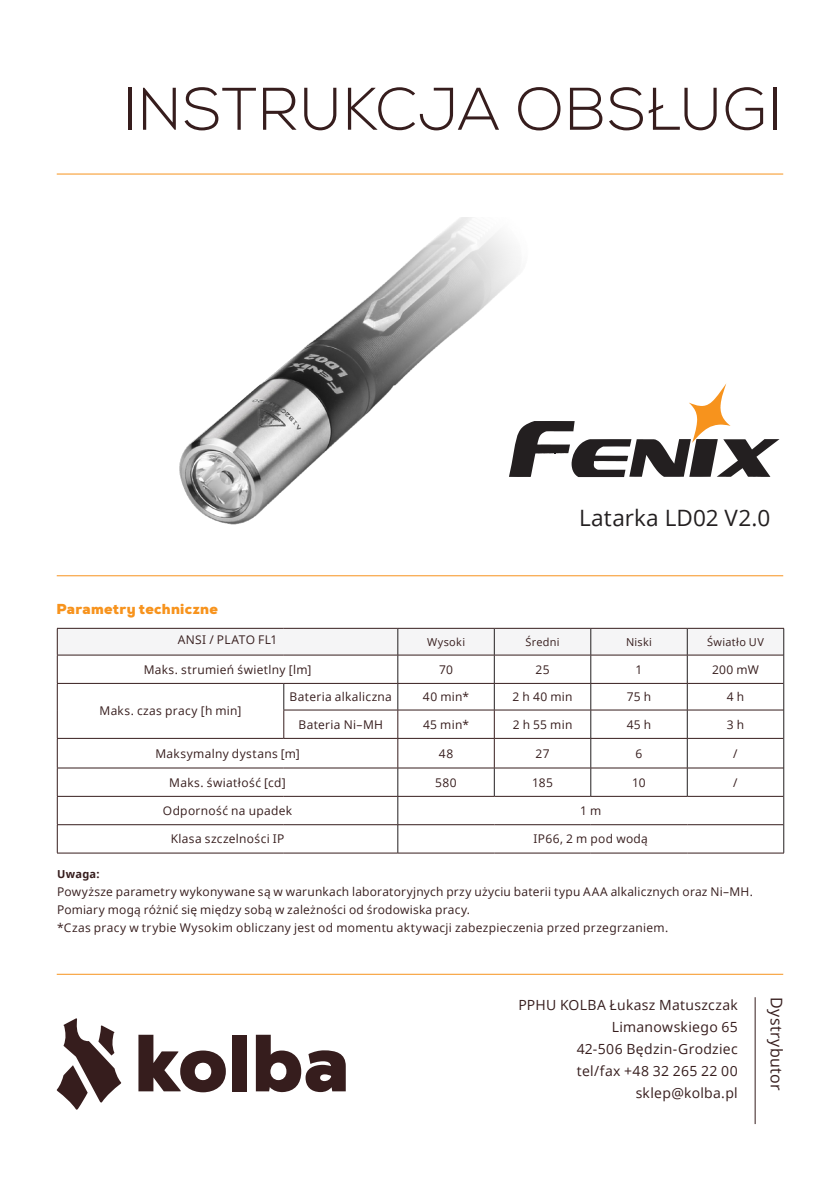
<style>
.page{position:relative;width:840px;height:1191px;background:#fff}
.page>*{position:absolute;margin:0;border:0;box-sizing:border-box;transform-origin:0 0}
.t1{font:300 60px "Nexa";letter-spacing:.005em;color:#361d1d}
.t2{font:22.6px "Open Sans";letter-spacing:.01em;color:#231f20}
.t3{font:16px "Open Sans";letter-spacing:.03em;color:#361d1d}
.t4{font:14px/22px "Open Sans";letter-spacing:.02em;color:#361d1d;text-align:right}
.Nagłówek{font:900 14px "Nexa";letter-spacing:.02em;color:#f7931d}
.tabela{font:12px/18px "Open Sans";letter-spacing:.025em;color:#361d1d}
.tabela-2{font:11px "Open Sans";letter-spacing:.03em;color:#361d1d}
.tekst{font:700 11px "Open Sans";letter-spacing:.03em;color:#361d1d}
</style>
<div class="page">
<svg style="left:138px;top:1034px;width:88px;height:58px"></svg>
<div style="left:232px;top:1034px;width:15px;height:57px;background:#361d1d"></div>
<svg style="left:256px;top:1034px;width:89px;height:58px"></svg>
<svg style="left:56px;top:1018px;width:65px;height:92px"></svg>
<hr style="left:57px;top:173px;width:725px;height:1px;background:#f7931d">
<hr style="left:57px;top:575px;width:725px;height:1px;background:#f7931d">
<hr style="left:57px;top:973px;width:725px;height:1px;background:#f7931d">
<hr style="left:754px;top:997px;width:1px;height:127px;background:#361d1d">
<svg style="left:558px;top:383px;width:221px;height:94px"></svg>
<img style="left:109px;top:218px;width:449px;height:359px">
<svg style="left:57px;top:628px;width:727px;height:225px"></svg>
<hr style="left:57px;top:852px;width:226px;height:1px;background:#361d1d">
<hr style="left:283px;top:852px;width:114px;height:1px;background:#361d1d">
<hr style="left:397px;top:852px;width:97px;height:1px;background:#361d1d">
<hr style="left:494px;top:852px;width:96px;height:1px;background:#361d1d">
<hr style="left:590px;top:852px;width:97px;height:1px;background:#361d1d">
<hr style="left:687px;top:852px;width:96px;height:1px;background:#361d1d">
<h1 class="t1" style="left:122px;top:74px;width:662px">INSTRUKCJA OBSŁUGI</h1>
<p class="Nagłówek" style="left:56px;top:599px;width:163px">Parametry techniczne</p>
<p class="t2" style="left:578px;top:502px;width:193px">Latarka LD02 V2.0</p>
<p class="tabela" style="left:178px;top:630px;width:101px">ANSI / PLATO FL1</p>
<p class="tabela-2" style="left:427px;top:634px;width:40px">Wysoki</p>
<p class="tabela-2" style="left:525px;top:634px;width:36px">Średni</p>
<p class="tabela-2" style="left:625px;top:634px;width:27px">Niski</p>
<p class="tabela-2" style="left:706px;top:634px;width:58px">Światło UV</p>
<p class="tabela" style="left:144px;top:660px;width:169px">Maks. strumień świetlny [lm]</p>
<p class="tabela" style="left:439px;top:660px;width:15px">70</p>
<p class="tabela" style="left:535px;top:660px;width:16px">25</p>
<p class="tabela" style="left:635px;top:660px;width:8px">1</p>
<p class="tabela" style="left:711px;top:660px;width:48px">200 mW</p>
<p class="tabela" style="left:99px;top:702px;width:143px">Maks. czas pracy [h min]</p>
<p class="tabela" style="left:289px;top:687px;width:104px">Bateria alkaliczna</p>
<p class="tabela" style="left:422px;top:687px;width:48px">40 min*</p>
<p class="tabela" style="left:512px;top:687px;width:62px">2 h 40 min</p>
<p class="tabela" style="left:626px;top:687px;width:26px">75 h</p>
<p class="tabela" style="left:726px;top:687px;width:19px">4 h</p>
<p class="tabela" style="left:298px;top:715px;width:86px">Bateria Ni–MH</p>
<p class="tabela" style="left:423px;top:715px;width:47px">45 min*</p>
<p class="tabela" style="left:512px;top:715px;width:61px">2 h 55 min</p>
<p class="tabela" style="left:626px;top:715px;width:26px">45 h</p>
<p class="tabela" style="left:726px;top:715px;width:19px">3 h</p>
<p class="tabela" style="left:155px;top:744px;width:146px">Maksymalny dystans [m]</p>
<p class="tabela" style="left:438px;top:744px;width:16px">48</p>
<p class="tabela" style="left:535px;top:744px;width:15px">27</p>
<p class="tabela" style="left:635px;top:744px;width:8px">6</p>
<p class="tabela" style="left:733px;top:744px;width:6px">/</p>
<p class="tabela" style="left:169px;top:773px;width:118px">Maks. światłość [cd]</p>
<p class="tabela" style="left:435px;top:773px;width:23px">580</p>
<p class="tabela" style="left:532px;top:773px;width:22px">185</p>
<p class="tabela" style="left:632px;top:773px;width:15px">10</p>
<p class="tabela" style="left:733px;top:773px;width:6px">/</p>
<p class="tabela" style="left:163px;top:801px;width:131px">Odporność na upadek</p>
<p class="tabela" style="left:580px;top:801px;width:23px">1 m</p>
<p class="tabela" style="left:171px;top:830px;width:115px">Klasa szczelności IP</p>
<p class="tabela" style="left:533px;top:830px;width:116px">IP66, 2 m pod wodą</p>
<p class="tekst" style="left:57px;top:866px;width:44px">Uwaga:</p>
<p class="tabela" style="left:57px;top:882px;width:697px">Powyższe parametry wykonywane są w warunkach laboratoryjnych przy użyciu baterii typu AAA alkalicznych oraz Ni–MH.<br>Pomiary mogą różnić się między sobą w zależności od środowiska pracy.</p>
<p class="tabela" style="left:57px;top:918px;width:612px">*Czas pracy w trybie Wysokim obliczany jest od momentu aktywacji zabezpieczenia przed przegrzaniem.</p>
<p class="t4" style="left:518px;top:993px;width:221px">PPHU KOLBA Łukasz Matuszczak<br>Limanowskiego 65<br>42-506 Będzin-Grodziec<br>tel/fax +48 32 265 22 00 sklep@kolba.pl</p>
<h3 class="t3" style="left:787px;top:996px;width:95px;rotate:90deg">Dystrybutor</h3>
</div>
